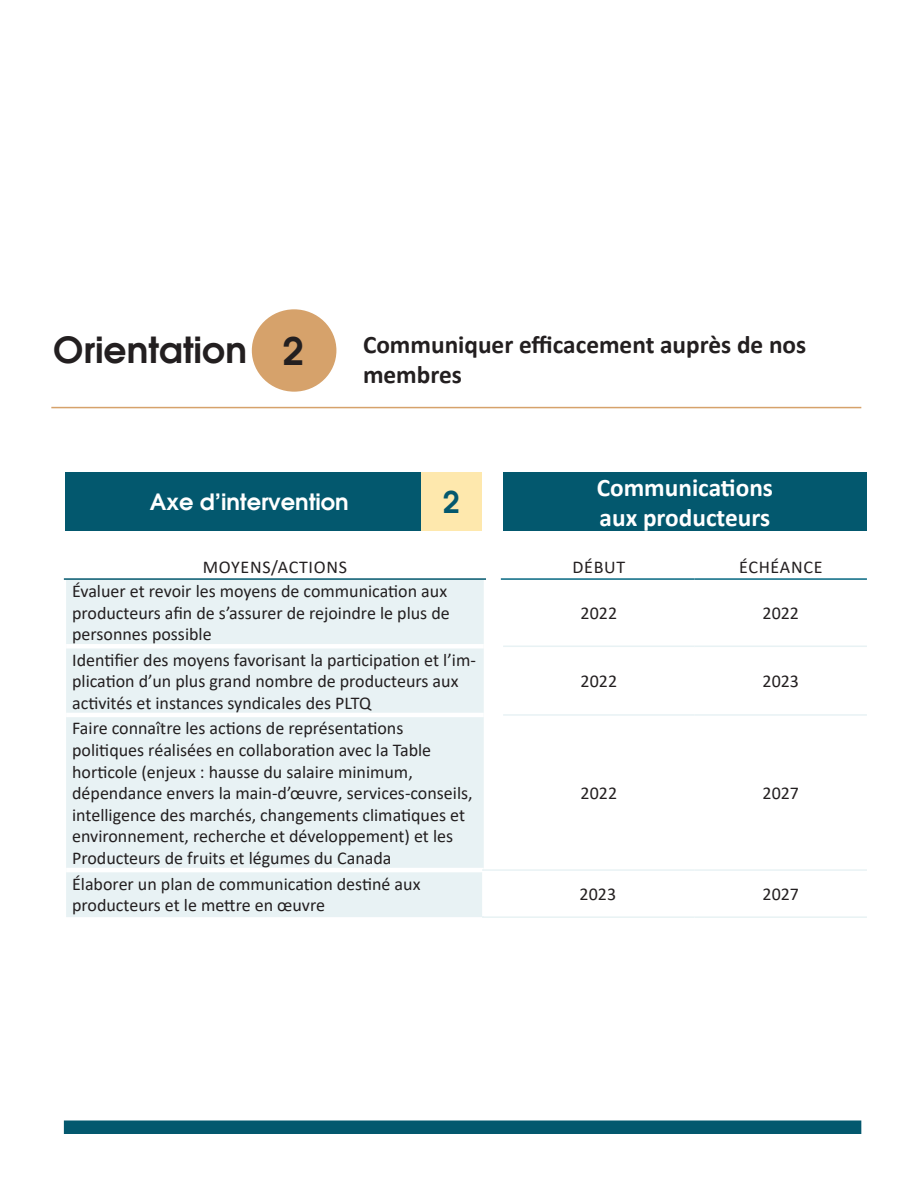
<style>
.page{position:relative;width:918px;height:1188px;background:#fff}
.page>*{position:absolute;margin:0;border:0;box-sizing:border-box;transform-origin:0 0}
.t1{font:600 37.95px "Avant Garde";color:#231f20}
.t2{font:600 36px "Avant Garde";color:#231f20}
.t3{font:600 30px "Avant Garde";color:#03586e}
.t4{font:700 25.35px/30.3px "Calibri";color:#231f20}
.t5{font:700 25.35px "Calibri";color:#fff}
.t6{font:600 22.5px "Avant Garde";color:#fff}
.t7{font:18px/21.6px "Calibri";color:#231f20}
.t8{font:18px "Calibri";letter-spacing:.04em;color:#231f20}
</style>
<div class="page">
<div style="left:66px;top:580px;width:418px;height:133px;background:#e8f2f4"></div>
<div style="left:66px;top:717px;width:418px;height:200px;background:#e8f2f4"></div>
<div style="left:482px;top:871px;width:42px;height:45px;background:#fff"></div>
<hr style="left:64px;top:578px;width:422px;height:2px;background:#03586e">
<div style="left:66px;top:644px;width:418px;height:5px;background:#fff"></div>
<hr style="left:66px;top:868px;width:418px;height:4px;background:#fff">
<hr style="left:501px;top:578px;width:194px;height:2px;background:#056881">
<hr style="left:695px;top:578px;width:172px;height:2px;background:#056881">
<hr style="left:503px;top:646px;width:192px;height:1px;background:#e8f2f4">
<hr style="left:695px;top:646px;width:172px;height:1px;background:#e8f2f4">
<hr style="left:503px;top:714px;width:192px;height:2px;background:#e8f2f4">
<hr style="left:695px;top:714px;width:172px;height:2px;background:#e8f2f4">
<hr style="left:482px;top:869px;width:213px;height:2px;background:#e8f2f4">
<hr style="left:695px;top:869px;width:172px;height:2px;background:#e8f2f4">
<hr style="left:482px;top:916px;width:213px;height:2px;background:#e8f2f4">
<hr style="left:695px;top:916px;width:172px;height:2px;background:#e8f2f4">
<hr style="left:51px;top:407px;width:810px;height:1px;background:#d6a26b">
<div style="left:66px;top:472px;width:367px;height:59px;background:#03586e"></div>
<div style="left:503px;top:472px;width:364px;height:59px;background:#03586e"></div>
<div style="left:421px;top:472px;width:60px;height:59px;background:#fee8ad"></div>
<div style="left:252px;top:309px;width:84px;height:83px;background:#d6a26b;border-radius:50%"></div>
<div style="left:64px;top:1120px;width:797px;height:14px;background:#03586e"></div>
<p class="t2" style="left:53px;top:326px;width:195px">Orientation</p>
<p class="t4" style="left:363px;top:329px;width:445px">Communiquer efficacement auprès de nos membres</p>
<p class="t1" style="left:282px;top:326px;width:23px">2</p>
<p class="t6" style="left:150px;top:487px;width:200px">Axe d’intervention</p>
<p class="t3" style="left:443px;top:482px;width:18px">2</p>
<p class="t5" style="left:597px;top:469px;width:178px">Communications</p>
<p class="t5" style="left:600px;top:500px;width:172px">aux producteurs</p>
<p class="t8" style="left:203px;top:555px;width:146px">MOYENS/ACTIONS</p>
<p class="t7" style="left:573px;top:556px;width:54px">DÉBUT</p>
<p class="t8" style="left:739px;top:555px;width:85px">ÉCHÉANCE</p>
<p class="t7" style="left:72px;top:580px;width:379px">Évaluer et revoir les moyens de communication aux producteurs afin de s’assurer de rejoindre le plus de personnes possible</p>
<p class="t7" style="left:581px;top:601px;width:38px">2022</p>
<p class="t7" style="left:763px;top:601px;width:38px">2022</p>
<p class="t7" style="left:72px;top:649px;width:405px">Identifier des moyens favorisant la participation et l’im&shy;plication d’un plus grand nombre de producteurs aux activités et instances syndicales des PLTQ</p>
<p class="t7" style="left:72px;top:717px;width:402px">Faire connaître les actions de représentations politiques réalisées en collaboration avec la Table horticole (enjeux : hausse du salaire minimum, dépendance envers la main-d’œuvre, services-conseils, intelligence des marchés, changements climatiques et environnement, recherche et développement) et les Producteurs de fruits et légumes du Canada</p>
<p class="t7" style="left:72px;top:872px;width:350px">Élaborer un plan de communication destiné aux producteurs et le mettre en œuvre</p>
<p class="t7" style="left:581px;top:670px;width:38px">2022</p>
<p class="t7" style="left:763px;top:670px;width:38px">2023</p>
<p class="t7" style="left:581px;top:782px;width:38px">2022</p>
<p class="t7" style="left:763px;top:782px;width:38px">2027</p>
<p class="t7" style="left:580px;top:883px;width:38px">2023</p>
<p class="t7" style="left:763px;top:883px;width:38px">2027</p>
</div>
